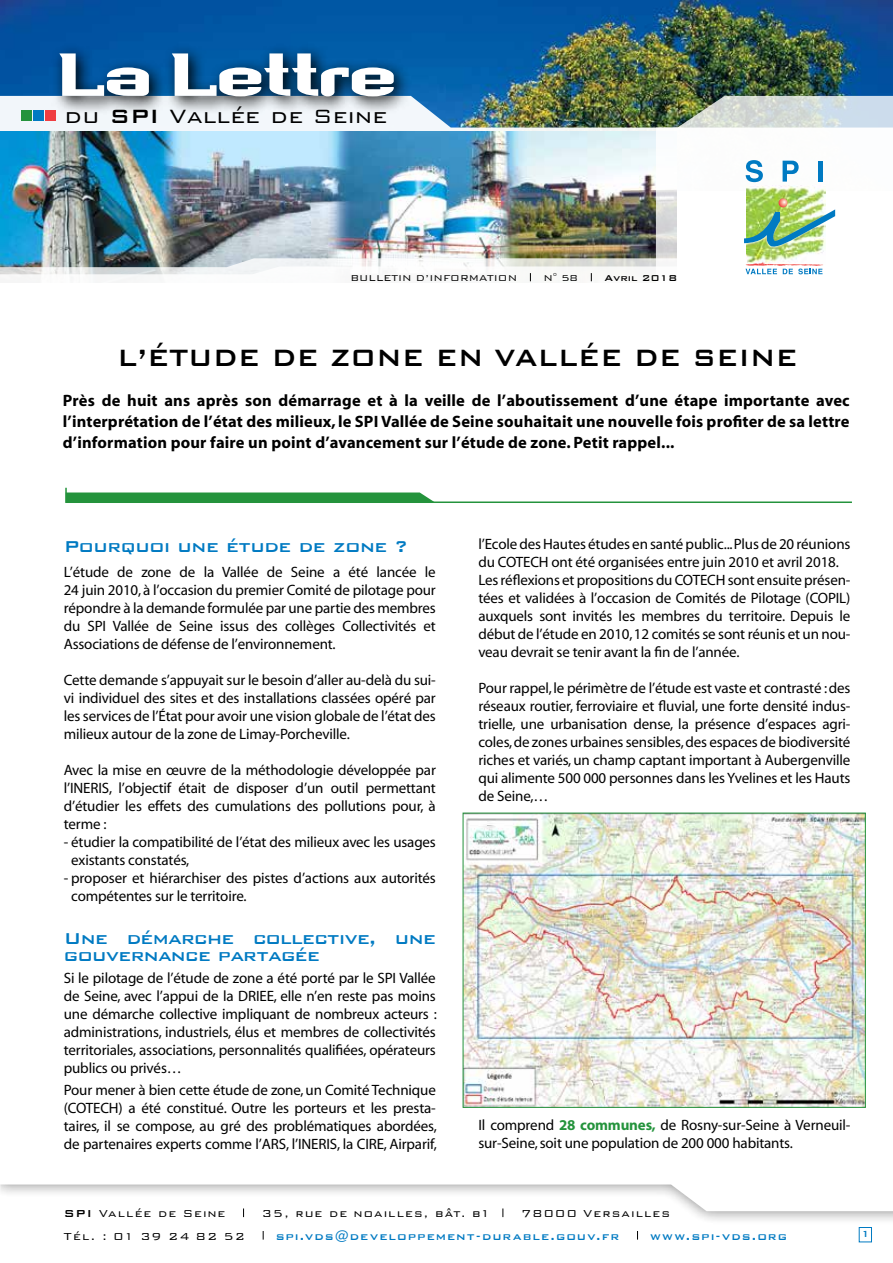
<style>
.page{position:relative;width:893px;height:1263px;background:#fff}
.page>*{position:absolute;margin:0;border:0;box-sizing:border-box;transform-origin:0 0}
.t1{font:64.5px "Werkman Round";color:#fff}
.t2{font:500 31.5px "Bank Gothic";letter-spacing:-.01em;color:#000;scale:.95 1}
.t3{font:300 25.65px "Bank Gothic";color:#000}
.t4{font:500 21px/16.5px "Bank Gothic";letter-spacing:-.03em;color:#007ac2}
.t5{font:700 16.5px/21px "Myriad";letter-spacing:.01em;color:#000;text-align:justify}
.t6{font:15px/18px "Myriad";letter-spacing:-.01em;color:#000;text-align:justify}
.t7{font:300 13.5px "Bank Gothic";letter-spacing:.08em;color:#000}
.t8{font:500 13.5px "Bank Gothic";letter-spacing:.08em;color:#007ac2}
.t9{font:500 12px "Bank Gothic";color:#007ac2}
.t10{font:300 11.4px "Bank Gothic";color:#000}
.t11{font:500 11.4px "Bank Gothic";color:#000}
.s1{font-weight:500}
.s2{font-weight:700;color:#24933c}
</style>
<div class="page">
<div style="left:0;top:1132px;width:893px;height:93px;background:#000;opacity:.5"></div>
<svg style="left:0;top:1156px;width:893px;height:55px"></svg>
<div style="left:0;top:1097px;width:893px;height:59px;background:#fff"></div>
<img style="left:0;top:0;width:893px;height:96px">
<img style="left:0;top:96px;width:656px;height:36px">
<img style="left:0;top:132px;width:656px;height:126px">
<svg style="left:51px;top:43px;width:361px;height:72px;background:#366993"></svg>
<svg style="left:656px;top:96px;width:237px;height:162px"></svg>
<div style="left:45px;top:110px;width:10px;height:10px;background:#ef3e42"></div>
<div style="left:21px;top:110px;width:11px;height:10px;background:#24933c"></div>
<div style="left:33px;top:110px;width:10px;height:10px;background:#007ac2"></div>
<svg style="left:65px;top:487px;width:787px;height:16px"></svg>
<img style="left:746px;top:185px;width:79px;height:73px">
<svg style="left:746px;top:160px;width:17px;height:22px"></svg>
<svg style="left:783px;top:161px;width:16px;height:21px"></svg>
<div style="left:818px;top:161px;width:5px;height:21px;background:#007ac2"></div>
<img style="left:744px;top:198px;width:91px;height:51px">
<svg style="left:0;top:258px;width:823px;height:25px"></svg>
<div style="left:859px;top:1227px;width:13px;height:15px;border:1px solid #007ac2"></div>
<img style="left:465px;top:815px;width:399px;height:291px">
<div style="left:463px;top:813px;width:403px;height:295px;border:1px solid #24933c"></div>
<h1 class="t1" style="left:59px;top:45px;width:339px">La Lettre</h1>
<h3 class="t3" style="left:64px;top:96px;width:325px">du <span class="s1">SPI</span> Vallée de Seine</h3>
<p class="t10" style="left:350px;top:270px;width:168px">BULLETIN D’INFORMATION</p>
<p class="t10" style="left:544px;top:270px;width:36px">N° 58</p>
<p class="t11" style="left:604px;top:269px;width:74px">Avril 2018</p>
<h2 class="t2" style="left:117px;top:333px;width:420px">L’étu de de zone en vall</h2>
<h2 class="t2" style="left:578px;top:333px;width:167px">ée de Seine</h2>
<p class="t5" style="left:63px;top:390px;width:788px">Près de huit ans après son démarrage et à la veille de l’aboutissement d’une étape importante avec l’interprétation de l’état des milieux, le SPI Vallée de Seine souhaitait une nouvelle fois profiter de sa lettre d’information pour faire un point d’avancement sur l’étude de zone. Petit rappel...</p>
<h3 class="t4" style="left:64px;top:536px;width:346px">Pourquoi une étude de zone ?</h3>
<p class="t6" style="left:64px;top:564px;width:374px">L’étude de zone de la Vallée de Seine a été lancée le 24 juin 2010, à l’occasion du premier Comité de pilotage pour répondre à la demande formulée par une partie des membres du SPI Vallée de Seine issus des collèges Collectivités et Associations de défense de l’environnement.</p>
<p class="t6" style="left:64px;top:672px;width:374px">Cette demande s’appuyait sur le besoin d’aller au-delà du sui&shy;vi individuel des sites et des installations classées opéré par les services de l’État pour avoir une vision globale de l’état des milieux autour de la zone de Limay-Porcheville.</p>
<p class="t6" style="left:64px;top:762px;width:374px">Avec la mise en œuvre de la méthodologie développée par l’INERIS, l’objectif était de disposer d’un outil permettant d’étudier les effets des cumulations des pollutions pour, à terme :</p>
<p class="t6" style="left:71px;top:834px;width:366px;text-indent:-7px">- étudier la compatibilité de l’état des milieux avec les usages existants constatés,</p>
<p class="t6" style="left:71px;top:870px;width:366px;text-indent:-7px">- proposer et hiérarchiser des pistes d’actions aux autorités compétentes sur le territoire.</p>
<h3 class="t4" style="left:64px;top:928px;width:374px">Une démarche collective, une gouvernance partagée</h3>
<p class="t6" style="left:64px;top:970px;width:375px">Si le pilotage de l’étude de zone a été porté par le SPI Vallée de Seine, avec l’appui de la DRIEE, elle n’en reste pas moins une démarche collective impliquant de nombreux acteurs : administrations, industriels, élus et membres de collectivités territoriales, associations, personnalités qualifiées, opérateurs publics ou privés…</p>
<p class="t6" style="left:64px;top:1082px;width:375px">Pour mener à bien cette étude de zone, un Comité Technique (COTECH) a été constitué. Outre les porteurs et les presta&shy;taires, il se compose, au gré des problématiques abordées, de partenaires experts comme l’ARS, l’INERIS, la CIRE, Airparif,</p>
<p class="t6" style="left:478px;top:536px;width:374px;text-align:left">l’Ecole des Hautes études en santé public... Plus de 20 réunions du COTECH ont été organisées entre juin 2010 et avril 2018.<br>Les réflexions et propositions du COTECH sont ensuite présen&shy;tées et validées à l’occasion de Comités de Pilotage (COPIL) auxquels sont invités les membres du territoire. Depuis le début de l’étude en 2010, 12 comités se sont réunis et un nou&shy;veau devrait se tenir avant la fin de l’année.</p>
<p class="t6" style="left:478px;top:680px;width:374px">Pour rappel, le périmètre de l’étude est vaste et contrasté : des réseaux routier, ferroviaire et fluvial, une forte densité indus&shy;trielle, une urbanisation dense, la présence d’espaces agri&shy;coles, de zones urbaines sensibles, des espaces de biodiversité riches et variés, un champ captant important à Aubergenville qui alimente 500 000 personnes dans les Yvelines et les Hauts de Seine,…</p>
<p class="t6" style="left:478px;top:1117px;width:374px">Il comprend <span class="s2">28 communes,</span> de Rosny-sur-Seine à Verneuil&shy;sur-Seine, soit une population de 200 000 habitants.</p>
<p class="t7" style="left:64px;top:1203px;width:163px"><span class="s1">SPI</span> Vallée de Seine</p>
<p class="t7" style="left:262px;top:1203px;width:230px">35, rue de noailles, bât. b1</p>
<p class="t7" style="left:521px;top:1203px;width:150px">78000 Versailles</p>
<p class="t7" style="left:64px;top:1226px;width:183px">Tél. : 01 39 24 82 52</p>
<p class="t8" style="left:276px;top:1225px;width:345px">spi.vds@developpement-durable.gouv.fr</p>
<p class="t8" style="left:650px;top:1225px;width:139px">www.spi-vds.org</p>
<p class="t9" style="left:861px;top:1225px;width:11px">1</p>
</div>
